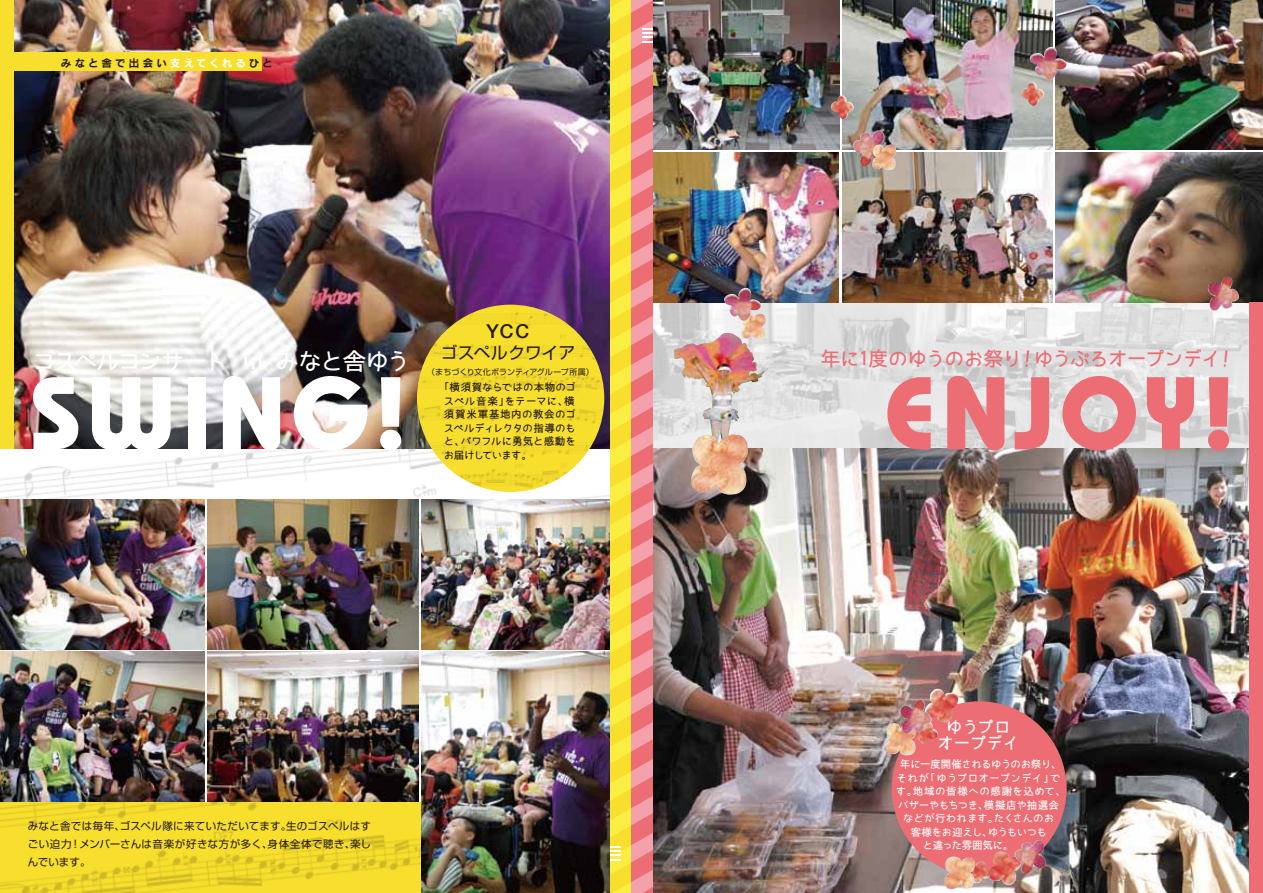
<style>
.page{position:relative;width:1263px;height:893px;background:#fff}
.page>*{position:absolute;margin:0;border:0;box-sizing:border-box;transform-origin:0 0}
.t1{font:700 103.2px "Bauhaus";letter-spacing:.05em;color:#fff}
.t2{font:700 103.2px "Bauhaus";letter-spacing:.04em;color:#ec6d74}
.t3{font:24px "Bokutachino Gothic";letter-spacing:-.075em;color:#fff}
.t4{font:19.95px "Bokutachino Gothic";letter-spacing:-.045em;color:#ec6d74}
.t5{font:500 19.05px "Helvetica Neue";color:#221815}
.t6{font:16.5px/16.5px "Bokutachino Gothic";letter-spacing:-.01em;color:#fff;text-align:center}
.t7{font:16.5px "Shin Go Pro";letter-spacing:.025em;color:#221815}
.t8{font:10.5px/13.5px "Bokutachino Gothic";color:#221815;text-align:justify}
.t9{font:10.5px/18px "Shin Go Pro";letter-spacing:.03em;color:#221815;text-align:justify}
.t10{font:10.5px "Bokutachino Gothic";letter-spacing:-.01em;color:#fff}
.t11{font:10.5px "Bokutachino Gothic";letter-spacing:-.045em;color:#fff}
.t12{font:10.5px "Rodin Pro B";letter-spacing:.285em;color:#221815}
.t13{font:10.5px "Bokutachino Gothic";letter-spacing:.03em;color:#fff}
.t14{font:10.5px "Bokutachino Gothic";letter-spacing:.045em;color:#fff}
.t15{font:10.5px "Bokutachino Gothic";letter-spacing:-.06em;color:#fff}
.t16{font:7.95px "Shin Go Pro";letter-spacing:.005em;color:#221815}
.s1{color:#fff}
</style>
<div class="page">
<img style="left:653px;top:302px;width:596px;height:147px">
<img style="left:1055px;top:0;width:208px;height:150px">
<img style="left:653px;top:0;width:186px;height:150px">
<img style="left:842px;top:0;width:210px;height:150px">
<img style="left:1055px;top:153px;width:208px;height:149px">
<img style="left:653px;top:153px;width:186px;height:149px">
<img style="left:842px;top:153px;width:210px;height:149px">
<img style="left:0;top:0;width:610px;height:802px">
<svg style="left:0;top:802px;width:421px;height:91px;background:#f2da2b"></svg>
<img style="left:0;top:500px;width:204px;height:149px">
<img style="left:207px;top:500px;width:211px;height:149px">
<img style="left:421px;top:500px;width:189px;height:149px">
<img style="left:0;top:652px;width:204px;height:149px">
<img style="left:417px;top:305px;width:187px;height:187px">
<img style="left:207px;top:652px;width:211px;height:149px">
<img style="left:421px;top:652px;width:189px;height:241px">
<div style="left:0;top:53px;width:262px;height:18px;background:#f8df2d"></div>
<img style="left:653px;top:449px;width:596px;height:444px">
<img style="left:674px;top:333px;width:51px;height:133px">
<div style="left:892px;top:701px;width:174px;height:175px;background:#ec6d74;border-radius:50%"></div>
<img style="left:988px;top:851px;width:34px;height:35px">
<img style="left:976px;top:861px;width:14px;height:22px">
<img style="left:944px;top:856px;width:32px;height:34px">
<img style="left:1013px;top:840px;width:35px;height:35px">
<img style="left:851px;top:130px;width:37px;height:37px">
<img style="left:924px;top:689px;width:34px;height:33px">
<img style="left:916px;top:728px;width:22px;height:16px">
<img style="left:884px;top:722px;width:32px;height:33px">
<img style="left:871px;top:144px;width:25px;height:26px">
<img style="left:689px;top:433px;width:59px;height:62px">
<img style="left:898px;top:700px;width:35px;height:34px">
<img style="left:1021px;top:82px;width:23px;height:24px">
<img style="left:831px;top:95px;width:23px;height:24px">
<img style="left:1029px;top:47px;width:38px;height:34px">
<img style="left:740px;top:313px;width:26px;height:26px">
<img style="left:724px;top:288px;width:37px;height:34px">
<img style="left:1205px;top:277px;width:36px;height:34px">
<div style="left:0;top:0;width:14px;height:449px;background:#f8df2d"></div>
<div style="left:1249px;top:302px;width:14px;height:591px;background:#ec6d74"></div>
<svg style="left:610px;top:0;width:43px;height:893px;background:#f4b463"></svg>
<p class="t12" style="left:61px;top:56px;width:213px">みなと舎で出会い<span class="s1">支えてくれる</span>ひと</p>
<h2 class="t3" style="left:32px;top:348px;width:380px">ゴスペルコンサート in みなと舎ゆう</h2>
<h1 class="t1" style="left:30px;top:350px;width:380px">SWING!</h1>
<h3 class="t5" style="left:486px;top:316px;width:44px">YCC</h3>
<h3 class="t7" style="left:441px;top:339px;width:136px">ゴスペルクワイア</h3>
<p class="t16" style="left:427px;top:365px;width:168px">（まちづくり文化ボランティアグループ所属）</p>
<p class="t8" style="left:444px;top:381px;width:134px;text-indent:-5px">「横須賀ならではの本物のゴスペル音楽」をテーマに、横須賀米軍基地内の教会のゴスペルディレクタの指導のもと、パワフルに勇気と感動をお届けしています。</p>
<p class="t9" style="left:28px;top:815px;width:345px">みなと舎では毎年、ゴスペル隊に来ていただいてます。生のゴスペルはすごい迫力！メンバーさんは音楽が好きな方が多く、身体全体で聴き、楽しんでいます。</p>
<h3 class="t4" style="left:820px;top:348px;width:417px">年に1度のゆうのお祭り！ゆうぷろオープンデイ！</h3>
<h1 class="t2" style="left:884px;top:350px;width:353px">ENJOY!</h1>
<h3 class="t6" style="left:937px;top:718px;width:83px">ゆうプロオープデイ</h3>
<p class="t11" style="left:900px;top:759px;width:164px">年に一度開催されるゆうのお祭り、</p>
<p class="t13" style="left:897px;top:772px;width:165px">それが「ゆうプロオープンデイ」で</p>
<p class="t14" style="left:896px;top:786px;width:172px">す。地域の皆様への感謝を込めて、</p>
<p class="t10" style="left:898px;top:799px;width:162px">バザーやもちつき、模擬店や抽選会</p>
<p class="t10" style="left:903px;top:813px;width:153px">などが行われます。たくさんのお</p>
<p class="t15" style="left:911px;top:826px;width:138px">客様をお迎えし、ゆうもいつも</p>
<p class="t11" style="left:923px;top:840px;width:93px">と違った雰囲気に。</p>
</div>
